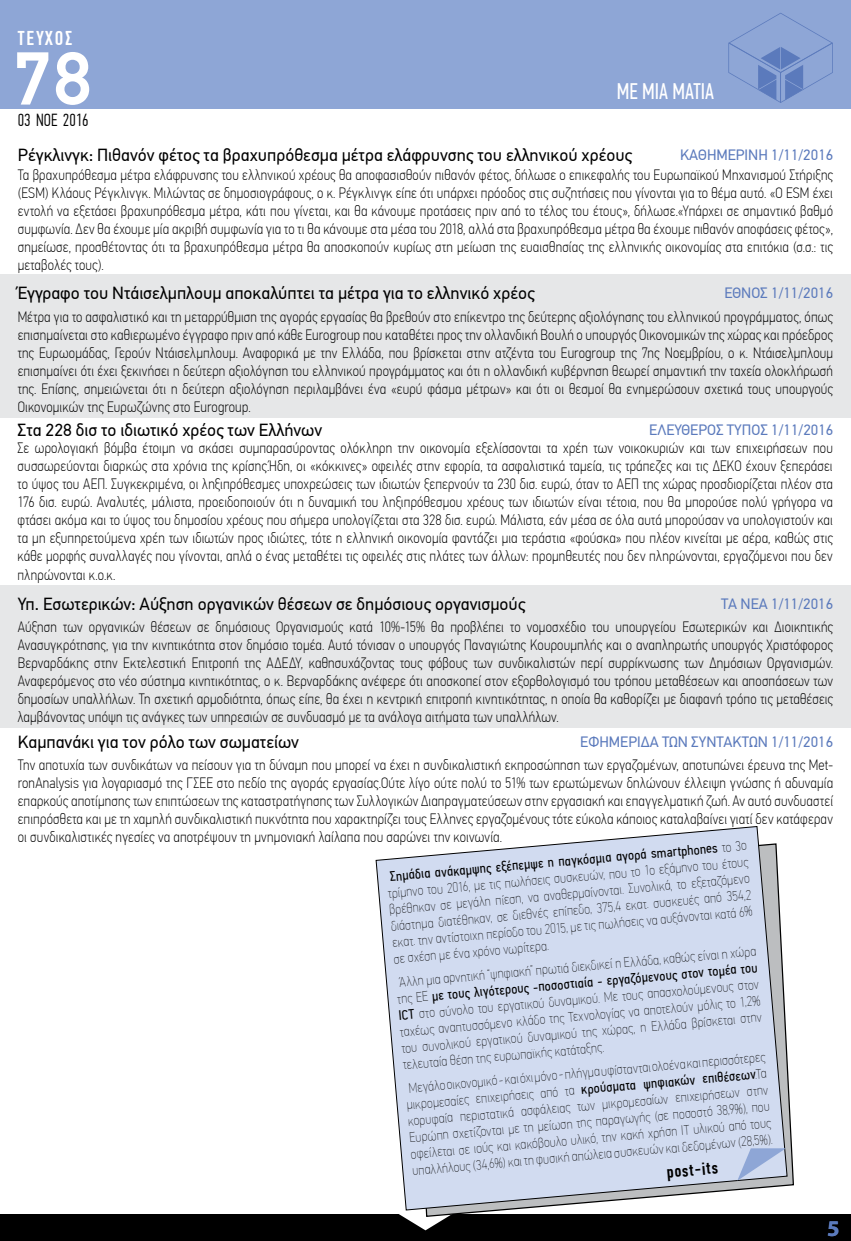
<style>
.page{position:relative;width:851px;height:1241px;background:#fff}
.page>*{position:absolute;margin:0;border:0;box-sizing:border-box;transform-origin:0 0}
.t1{font:500 75px "PF Din Text Pro";color:#fff}
.t2{font:22.5px "PF Din Text Comp Pro";color:#fff}
.t3{font:700 22.5px "Myriad Pro";color:#5b7abc}
.t4{font:500 20px "PF Din Text Comp Pro";letter-spacing:.1em;color:#fff}
.t5{font:17.5px "PF Din Text Pro";color:#000}
.t6{font:300 17.5px "PF Din Text Comp Pro";color:#000}
.t7{font:500 17.5px "PF Din Text Comp Pro";color:#000}
.t8{font:100 15px/18px "PF Din Text Cond Pro";letter-spacing:.01em;color:#000;text-align:justify}
.t9{font:15px "PF Din Text Pro";color:#5b7abc}
.t10{font:13.75px/16.5px "PF Din Text Cond Pro X Thin";color:#000;text-align:justify}
.t11{font:13.75px "PF Din Text Cond Pro";color:#000}
.s1{font-family:"PF Din Text Cond Pro X Thin"}
.s2{font-family:"PF Din Text Cond Pro"}
</style>
<div class="page">
<div style="left:0;top:0;width:850px;height:108px;background:#8ea6d6"></div>
<div style="left:0;top:1214px;width:850px;height:26px;background:#000"></div>
<svg style="left:728px;top:13px;width:104px;height:90px"></svg>
<svg style="left:399px;top:1214px;width:49px;height:16px"></svg>
<div style="left:0;top:614px;width:850px;height:113px;background:#e6e7e8"></div>
<div style="left:0;top:304px;width:850px;height:113px;background:#e6e7e8"></div>
<div style="left:0;top:585px;width:682px;height:36px;background:#e6e7e8"></div>
<div style="left:606px;top:585px;width:244px;height:36px;background:#e6e7e8"></div>
<div style="left:524px;top:274px;width:326px;height:36px;background:#e6e7e8"></div>
<div style="left:0;top:274px;width:564px;height:36px;background:#e6e7e8"></div>
<svg style="left:408px;top:1049px;width:386px;height:168px"></svg>
<svg style="left:375px;top:826px;width:412px;height:384px;background:#d2daec"></svg>
<svg style="left:737px;top:1148px;width:48px;height:32px;background:#b1bfdd"></svg>
<h3 class="t4" style="left:18px;top:27px;width:56px">ΤΕΥΧΟΣ</h3>
<h1 class="t1" style="left:13px;top:34px;width:80px">78</h1>
<p class="t6" style="left:18px;top:110px;width:72px">03 ΝΟΕ 2016</p>
<h2 class="t2" style="left:616px;top:78px;width:99px">ΜΕ ΜΙΑ ΜΑΤΙΑ</h2>
<p class="t5" style="left:18px;top:145px;width:615px">Ρέγκλινγκ: Πιθανόν φέτος τα βραχυπρόθεσμα μέτρα ελάφρυνσης του ελληνικού χρέους</p>
<p class="t9" style="left:680px;top:146px;width:155px">ΚΑΘΗΜΕΡΙΝΗ 1/11/2016</p>
<p class="t8" style="left:18px;top:166px;width:816px">Τα βραχυπρόθεσμα μέτρα ελάφρυνσης του ελληνικού χρέους θα αποφασισθούν πιθανόν φέτος, δήλωσε ο επικεφαλής του Ευρωπαϊκού Μηχανισμού Στήριξης (ESM) Κλάους Ρέγκλινγκ. Μιλώντας σε δημοσιογράφους, ο κ. Ρέγκλινγκ είπε ότι υπάρχει πρόοδος στις συζητήσεις που γίνονται για το θέμα αυτό. «Ο ESM έχει εντολή να εξετάσει βραχυπρόθεσμα μέτρα, κάτι που γίνεται, και θα κάνουμε προτάσεις πριν από το τέλος του έτους», δήλωσε.«Υπάρχει σε σημαντικό βαθμό συμφωνία. Δεν θα έχουμε μία ακριβή συμφωνία για το τι θα κάνουμε στα μέσα του 2018, αλλά στα βραχυπρόθεσμα μέτρα θα έχουμε πιθανόν αποφάσεις φέτος», σημείωσε, προσθέτοντας ότι τα βραχυπρόθεσμα μέτρα θα αποσκοπούν κυρίως στη μείωση της ευαισθησίας της ελληνικής οικονομίας στα επιτόκια (σ.σ.: τις μεταβολές τους).</p>
<p class="t5" style="left:18px;top:282px;width:518px">Έγγραφο του Ντάισελμπλουμ αποκαλύπτει τα μέτρα για το ελληνικό χρέος</p>
<p class="t9" style="left:724px;top:283px;width:110px">ΕΘΝΟΣ 1/11/2016</p>
<p class="t8" style="left:18px;top:307px;width:816px">Mέτρα για το ασφαλιστικό και τη μεταρρύθμιση της αγοράς εργασίας θα βρεθούν στο επίκεντρο της δεύτερης αξιολόγησης του ελληνικού προγράμματος, όπως επισημαίνεται στο καθιερωμένο έγγραφο πριν από κάθε Eurogroup που καταθέτει προς την ολλανδική Βουλή ο υπουργός Οικονομικών της χώρας και πρόεδρος της Ευρωομάδας, Γερούν Ντάισελμπλουμ. Αναφορικά με την Ελλάδα, που βρίσκεται στην ατζέντα του Eurogroup της 7ης Νοεμβρίου, ο κ. Ντάισελμπλουμ επισημαίνει ότι έχει ξεκινήσει η δεύτερη αξιολόγηση του ελληνικού προγράμματος και ότι η ολλανδική κυβέρνηση θεωρεί σημαντική την ταχεία ολοκλήρωσή της. Επίσης, σημειώνεται ότι η δεύτερη αξιολόγηση περιλαμβάνει ένα «ευρύ φάσμα μέτρων» και ότι οι θεσμοί θα ενημερώσουν σχετικά τους υπουργούς Οικονομικών της Ευρωζώνης στο Eurogroup.</p>
<p class="t5" style="left:18px;top:419px;width:306px">Στα 228 δισ το ιδιωτικό χρέος των Ελλήνων</p>
<p class="t9" style="left:649px;top:420px;width:186px">ΕΛΕΥΘΕΡΟΣ ΤΥΠΟΣ 1/11/2016</p>
<p class="t8" style="left:18px;top:439px;width:816px">Σε ωρολογιακή βόμβα έτοιμη να σκάσει συμπαρασύροντας ολόκληρη την οικονομία εξελίσσονται τα χρέη των νοικοκυριών και των επιχειρήσεων που συσσωρεύονται διαρκώς στα χρόνια της κρίσης.Ήδη, οι «κόκκινες» οφειλές στην εφορία, τα ασφαλιστικά ταμεία, τις τράπεζες και τις ΔΕΚΟ έχουν ξεπεράσει το ύψος του ΑΕΠ. Συγκεκριμένα, οι ληξιπρόθεσμες υποχρεώσεις των ιδιωτών ξεπερνούν τα 230 δισ. ευρώ, όταν το ΑΕΠ της χώρας προσδιορίζεται πλέον στα 176 δισ. ευρώ. Αναλυτές, μάλιστα, προειδοποιούν ότι η δυναμική του ληξιπρόθεσμου χρέους των ιδιωτών είναι τέτοια, που θα μπορούσε πολύ γρήγορα να φτάσει ακόμα και το ύψος του δημοσίου χρέους που σήμερα υπολογίζεται στα 328 δισ. ευρώ. Μάλιστα, εάν μέσα σε όλα αυτά μπορούσαν να υπολογιστούν και τα μη εξυπηρετούμενα χρέη των ιδιωτών προς ιδιώτες, τότε η ελληνική οικονομία φαντάζει μια τεράστια «φούσκα» που πλέον κινείται με αέρα, καθώς στις κάθε μορφής συναλλαγές που γίνονται, απλά ο ένας μεταθέτει τις οφειλές στις πλάτες των άλλων: προμηθευτές που δεν πληρώνονται, εργαζόμενοι που δεν πληρώνονται κ.ο.κ.</p>
<p class="t5" style="left:18px;top:593px;width:509px">Υπ. Εσωτερικών: Αύξηση οργανικών θέσεων σε δημόσιους οργανισμούς</p>
<p class="t9" style="left:721px;top:594px;width:113px">ΤΑ ΝΕΑ 1/11/2016</p>
<p class="t8" style="left:18px;top:617px;width:816px">Αύξηση των οργανικών θέσεων σε δημόσιους Οργανισμούς κατά 10%-15% θα προβλέπει το νομοσχέδιο του υπουργείου Εσωτερικών και Διοικητικής Ανασυγκρότησης, για την κινητικότητα στον δημόσιο τομέα. Αυτό τόνισαν ο υπουργός Παναγιώτης Κουρουμπλής και ο αναπληρωτής υπουργός Χριστόφορος Βερναρδάκης στην Εκτελεστική Επιτροπή της ΑΔΕΔΥ, καθησυχάζοντας τους φόβους των συνδικαλιστών περί συρρίκνωσης των Δημόσιων Οργανισμών.<br>Αναφερόμενος στο νέο σύστημα κινητικότητας, ο κ. Βερναρδάκης ανέφερε ότι αποσκοπεί στον εξορθολογισμό του τρόπου μεταθέσεων και αποσπάσεων των δημοσίων υπαλλήλων. Τη σχετική αρμοδιότητα, όπως είπε, θα έχει η κεντρική επιτροπή κινητικότητας, η οποία θα καθορίζει με διαφανή τρόπο τις μεταθέσεις λαμβάνοντας υπόψη τις ανάγκες των υπηρεσιών σε συνδυασμό με τα ανάλογα αιτήματα των υπαλλήλων.</p>
<p class="t5" style="left:18px;top:731px;width:283px">Καμπανάκι για τον ρόλο των σωματείων</p>
<p class="t9" style="left:580px;top:733px;width:254px">ΕΦΗΜΕΡΙΔΑ ΤΩΝ ΣΥΝΤΑΚΤΩΝ 1/11/2016</p>
<p class="t8" style="left:18px;top:756px;width:816px">Την αποτυχία των συνδικάτων να πείσουν για τη δύναμη που μπορεί να έχει η συνδικαλιστική εκπροσώπηση των εργαζομένων, αποτυπώνει έρευνα της Met&shy;ronAnalysis για λογαριασμό της ΓΣΕΕ στο πεδίο της αγοράς εργασίας.Ούτε λίγο ούτε πολύ το 51% των ερωτώμενων δηλώνουν έλλειψη γνώσης ή αδυναμία επαρκούς αποτίμησης των επιπτώσεων της καταστρατήγησης των Συλλογικών Διαπραγματεύσεων στην εργασιακή και επαγγελματική ζωή. Αν αυτό συνδυαστεί επιπρόσθετα και με τη χαμηλή συνδικαλιστική πυκνότητα που χαρακτηρίζει τους Ελληνες εργαζομένους τότε εύκολα κάποιος καταλαβαίνει γιατί δεν κατάφεραν οι συνδικαλιστικές ηγεσίες να αποτρέψουν τη μνημονιακή λαίλαπα που σαρώνει την κοινωνία.</p>
<p class="t11" style="left:389px;top:868px;width:359px;rotate:-5deg">Σημάδια ανάκαμψης εξέπεμψε η παγκόσμια αγορά smartphones <span class="s1">το 3ο</span></p>
<p class="t10" style="left:387px;top:884px;width:363px;rotate:-5deg">τρίμηνο του 2016, με τις πωλήσεις συσκευών, που το 1ο εξάμηνο του έτους βρέθηκαν σε μεγάλη πίεση, να αναθερμαίνονται. Συνολικά, το εξεταζόμενο διάστημα διατέθηκαν, σε διεθνές επίπεδο, 375,4 εκατ. συσκευές από 354,2 εκατ. την αντίστοιχη περίοδο του 2015, με τις πωλήσεις να αυξάνονται κατά 6% σε σχέση με ένα χρόνο νωρίτερα.</p>
<p class="t10" style="left:398px;top:973px;width:359px;rotate:-5deg">Άλλη μια αρνητική “ψηφιακή” πρωτιά διεκδικεί η Ελλάδα, καθώς είναι η χώρα</p>
<p class="t11" style="left:396px;top:990px;width:363px;rotate:-5deg"><span class="s1">της ΕΕ</span> με τους λιγότερους -ποσοστιαία - εργαζόμενους στον τομέα του</p>
<p class="t10" style="left:398px;top:1006px;width:363px;rotate:-5deg"><span class="s2">ICT</span> στο σύνολο του εργατικού δυναμικού. Με τους απασχολούμενους στον ταχέως αναπτυσσόμενο κλάδο της Τεχνολογίας να αποτελούν μόλις το 1,2% του συνολικού εργατικού δυναμικού της χώρας, η Ελλάδα βρίσκεται στην τελευταία θέση της ευρωπαϊκής κατάταξης.</p>
<p class="t10" style="left:404px;top:1079px;width:363px;rotate:-5deg">Μεγάλο οικονομικό - και όχι μόνο - πλήγμα υφίστανται ολοένα και περισσότερες μικρομεσαίες επιχειρήσεις από τα <span class="s2">κρούσματα ψηφιακών επιθέσεων</span>.Τα κορυφαία περιστατικά ασφάλειας των μικρομεσαίων επιχειρήσεων στην Ευρώπη σχετίζονται με τη μείωση της παραγωγής (σε ποσοστό 38,9%), που οφείλεται σε ιούς και κακόβουλο υλικό, την κακή χρήση IT υλικού από τους υπαλλήλους (34,6%) και τη φυσική απώλεια συσκευών και δεδομένων (28,5%).</p>
<p class="t7" style="left:666px;top:1161px;width:53px;rotate:-5deg">post-its</p>
<h2 class="t3" style="left:826px;top:1213px;width:14px">5</h2>
</div>
